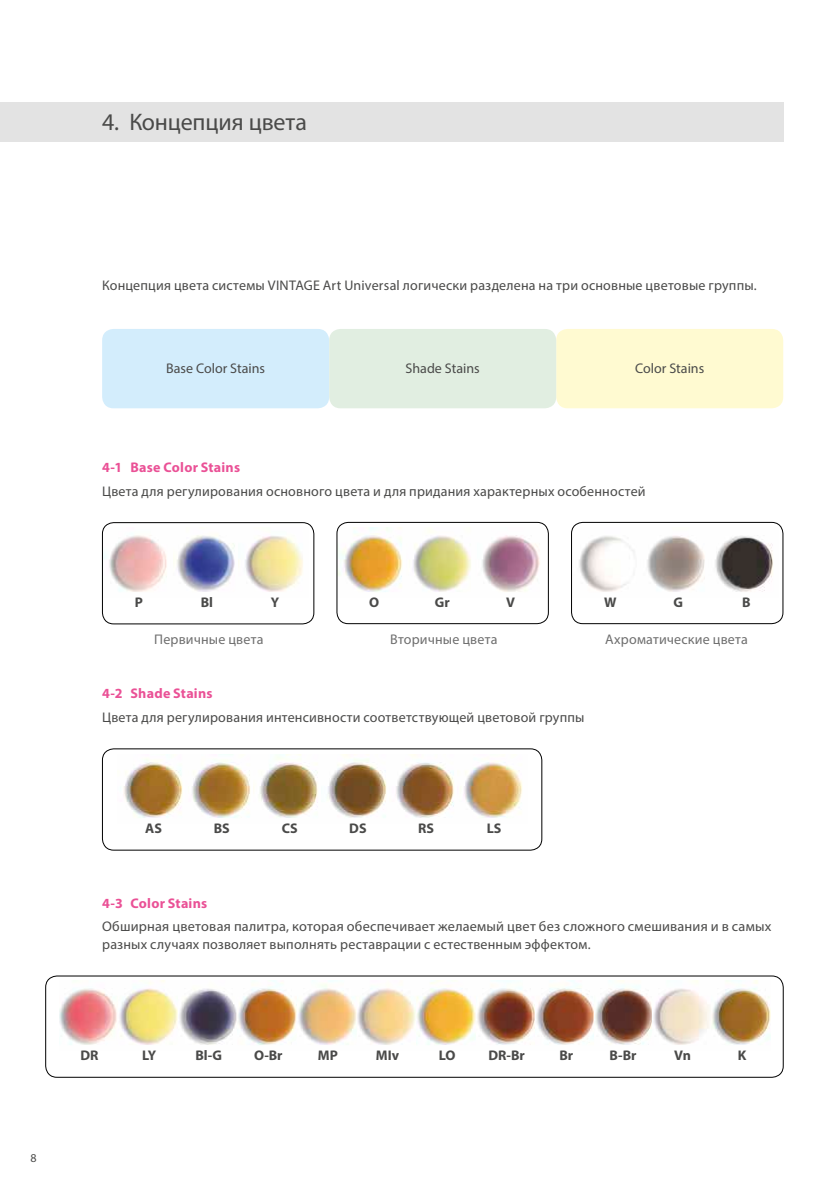
<style>
.page{position:relative;width:840px;height:1191px;background:#fff}
.page>*{position:absolute;margin:0;border:0;box-sizing:border-box;transform-origin:0 0}
.t1{font:24px "Myriad Pro";letter-spacing:-.01em;color:#4a4a49}
.t2{font:14px/18px "Myriad Pro";letter-spacing:.015em;color:#4a4a49}
.t3{font:700 14px "Myriad Pro";color:#4a4a49}
.t4{font:14px "Myriad Pro";letter-spacing:.015em;color:#6e6e6e}
.t5{font:700 14px "Myriad Pro";letter-spacing:.015em;color:#ea5196}
.t6{font:12px "Myriad Pro";color:#4a4a49}
</style>
<div class="page">
<div style="left:0;top:102px;width:782px;height:40px;background:#e3e3e3"></div>
<img style="left:102px;top:528px;width:201px;height:64px">
<div style="left:102px;top:522px;width:212px;height:102px;border:1px solid #000;border-radius:11px"></div>
<img style="left:337px;top:527px;width:203px;height:65px">
<div style="left:336px;top:522px;width:212px;height:102px;border:1px solid #000;border-radius:11px"></div>
<img style="left:647px;top:535px;width:58px;height:57px">
<img style="left:715px;top:536px;width:58px;height:56px">
<img style="left:572px;top:527px;width:62px;height:65px">
<div style="left:571px;top:522px;width:211px;height:102px;border:1px solid #000;border-radius:11px"></div>
<div style="left:102px;top:748px;width:440px;height:102px;border:1px solid #000;border-radius:11px"></div>
<img style="left:192px;top:760px;width:58px;height:58px">
<img style="left:253px;top:754px;width:65px;height:64px">
<img style="left:328px;top:754px;width:59px;height:64px">
<img style="left:396px;top:754px;width:58px;height:64px">
<img style="left:460px;top:761px;width:62px;height:57px">
<img style="left:120px;top:759px;width:63px;height:59px">
<div style="left:45px;top:975px;width:738px;height:102px;border:1px solid #000;border-radius:11px"></div>
<img style="left:59px;top:980px;width:711px;height:65px">
<div style="left:102px;top:329px;width:227px;height:79px;background:#d3edfc;border-radius:11px"></div>
<div style="left:556px;top:329px;width:226px;height:79px;background:#fffad1;border-radius:11px"></div>
<div style="left:329px;top:329px;width:227px;height:79px;background:#e1eee1;border-radius:11px"></div>
<h1 class="t1" style="left:102px;top:107px;width:206px">4. Концепция цвета</h1>
<p class="t6" style="left:30px;top:1150px;width:8px">8</p>
<p class="t2" style="left:102px;top:276px;width:655px">Концепция цвета системы VINTAGE Art Universal логически разделена на три основные цветовые группы.</p>
<p class="t2" style="left:166px;top:359px;width:100px">Base Color Stains</p>
<p class="t2" style="left:405px;top:359px;width:76px">Shade Stains</p>
<p class="t2" style="left:634px;top:359px;width:71px">Color Stains</p>
<p class="t5" style="left:102px;top:458px;width:139px">4-1 Base Color Stains</p>
<p class="t2" style="left:102px;top:482px;width:544px">Цвета для регулирования основного цвета и для придания характерных особенностей</p>
<p class="t3" style="left:135px;top:593px;width:10px">P</p>
<p class="t3" style="left:201px;top:593px;width:14px">Bl</p>
<p class="t3" style="left:271px;top:593px;width:10px">Y</p>
<p class="t3" style="left:369px;top:593px;width:12px">O</p>
<p class="t3" style="left:434px;top:593px;width:16px">Gr</p>
<p class="t3" style="left:505px;top:593px;width:10px">V</p>
<p class="t3" style="left:603px;top:593px;width:14px">W</p>
<p class="t3" style="left:673px;top:593px;width:11px">G</p>
<p class="t3" style="left:741px;top:593px;width:10px">B</p>
<p class="t4" style="left:154px;top:631px;width:111px">Первичные цвета</p>
<p class="t4" style="left:390px;top:631px;width:109px">Вторичные цвета</p>
<p class="t4" style="left:604px;top:631px;width:144px">Ахроматические цвета</p>
<p class="t5" style="left:102px;top:684px;width:112px">4-2 Shade Stains</p>
<p class="t2" style="left:102px;top:707px;width:483px">Цвета для регулирования интенсивности соответствующей цветовой группы</p>
<p class="t3" style="left:145px;top:819px;width:18px">AS</p>
<p class="t3" style="left:213px;top:819px;width:18px">BS</p>
<p class="t3" style="left:282px;top:819px;width:17px">CS</p>
<p class="t3" style="left:349px;top:819px;width:19px">DS</p>
<p class="t3" style="left:418px;top:819px;width:17px">RS</p>
<p class="t3" style="left:486px;top:819px;width:16px">LS</p>
<p class="t5" style="left:102px;top:894px;width:106px">4-3 Color Stains</p>
<p class="t2" style="left:102px;top:917px;width:670px">Обширная цветовая палитра, которая обеспечивает желаемый цвет без сложного смешивания и в самых разных случаях позволяет выполнять реставрации с естественным эффектом.</p>
<p class="t3" style="left:80px;top:1046px;width:20px">DR</p>
<p class="t3" style="left:142px;top:1046px;width:16px">LY</p>
<p class="t3" style="left:195px;top:1046px;width:28px">Bl-G</p>
<p class="t3" style="left:254px;top:1046px;width:30px">O-Br</p>
<p class="t3" style="left:318px;top:1046px;width:21px">MP</p>
<p class="t3" style="left:376px;top:1046px;width:25px">MIv</p>
<p class="t3" style="left:438px;top:1046px;width:18px">LO</p>
<p class="t3" style="left:488px;top:1046px;width:38px">DR-Br</p>
<p class="t3" style="left:559px;top:1046px;width:15px">Br</p>
<p class="t3" style="left:609px;top:1046px;width:28px">B-Br</p>
<p class="t3" style="left:674px;top:1046px;width:18px">Vn</p>
<p class="t3" style="left:737px;top:1046px;width:10px">K</p>
</div>
